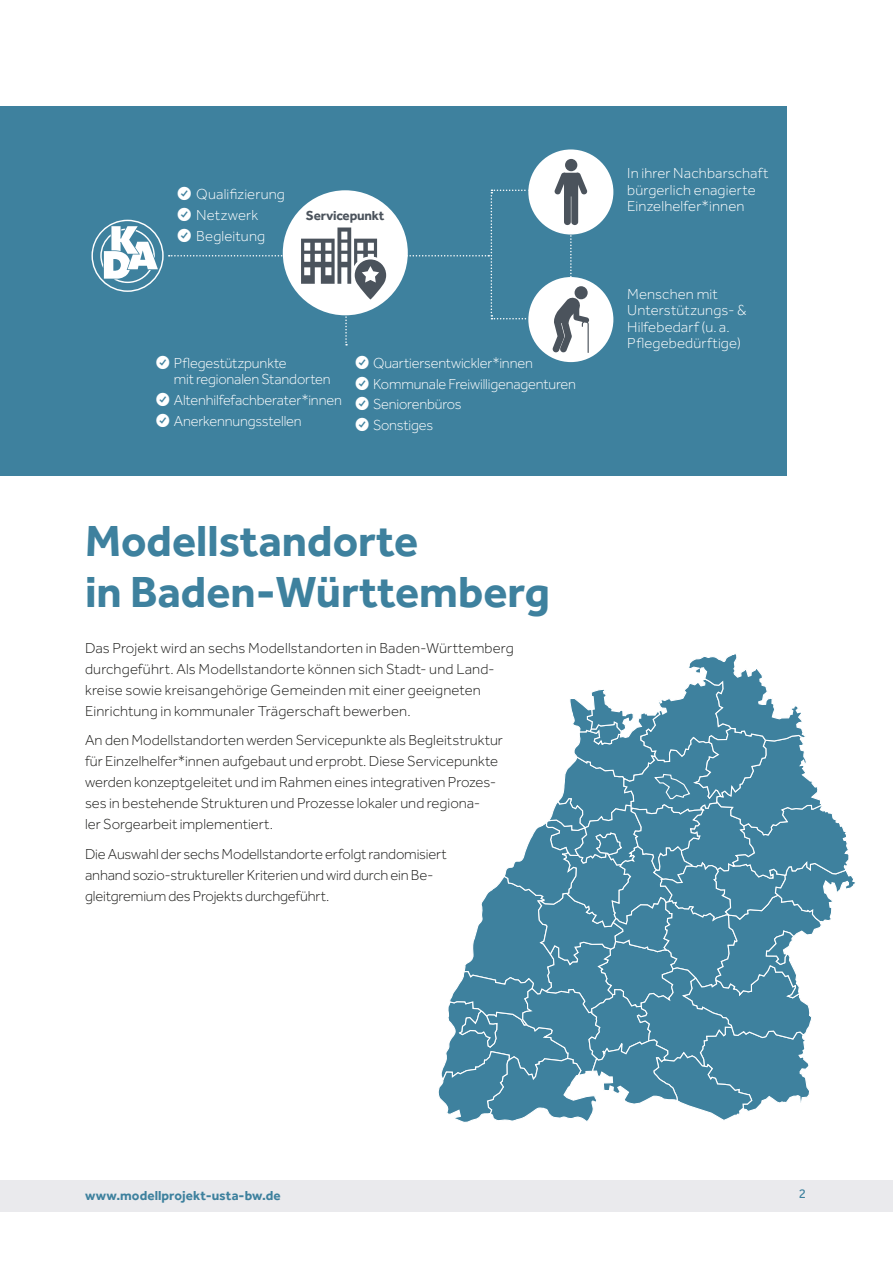
<style>
.page{position:relative;width:893px;height:1263px;background:#fff}
.page>*{position:absolute;margin:0;border:0;box-sizing:border-box;transform-origin:0 0}
.t1{font:700 45px/51px "Effra";color:#3e819e}
.t2{font:300 15px/21px "Effra";color:#1d1d1b}
.t3{font:300 15px/16.5px "Effra";letter-spacing:-.005em;color:#fff}
.t4{font:700 13.5px "Effra";letter-spacing:.005em;color:#3e819e}
.t5{font:700 13.5px "Effra";letter-spacing:-.015em;color:#4b535c}
.t6{font:13.5px "Effra";color:#3e819e}
</style>
<div class="page">
<div style="left:0;top:106px;width:787px;height:370px;background:#3e819e"></div>
<div style="left:528px;top:277px;width:85px;height:85px;background:#fff;border-radius:50%"></div>
<div style="left:528px;top:149px;width:85px;height:85px;background:#fff;border-radius:50%"></div>
<svg style="left:570px;top:234px;width:2px;height:44px"></svg>
<div style="left:565px;top:159px;width:12px;height:12px;background:#4b535c;border-radius:50%"></div>
<svg style="left:554px;top:172px;width:34px;height:53px"></svg>
<svg style="left:552px;top:297px;width:37px;height:56px"></svg>
<div style="left:575px;top:286px;width:13px;height:13px;background:#4b535c;border-radius:50%"></div>
<div style="left:0;top:1181px;width:893px;height:31px;background:#eaeaed"></div>
<svg style="left:438px;top:654px;width:417px;height:468px"></svg>
<svg style="left:91px;top:186px;width:440px;height:159px"></svg>
<p class="t3" style="left:196px;top:183px;width:90px;line-height:21px">Qualifizierung<br>Netzwerk<br>Begleitung</p>
<p class="t5" style="left:306px;top:207px;width:80px">Servicepunkt</p>
<p class="t3" style="left:174px;top:354px;width:158px">Pflegestützpunkte<br>mit regionalen Standorten</p>
<p class="t3" style="left:174px;top:390px;width:170px;line-height:20.7px">Altenhilfefachberater*innen<br>Anerkennungsstellen</p>
<p class="t3" style="left:373px;top:352px;width:205px;line-height:20.7px">Quartiersentwickler*innen<br>Kommunale Freiwilligenagenturen<br>Seniorenbüros<br>Sonstiges</p>
<h1 class="t1" style="left:85px;top:514px;width:466px">Modellstandorte<br>in Baden-Württemberg</h1>
<p class="t2" style="left:85px;top:637px;width:430px">Das Projekt wird an sechs Modellstandorten in Baden-Württemberg durchgeführt. Als Modellstandorte können sich Stadt- und Land&shy;kreise sowie kreisangehörige Gemeinden mit einer geeigneten Einrichtung in kommunaler Trägerschaft bewerben.</p>
<p class="t2" style="left:85px;top:730px;width:419px">An den Modellstandorten werden Servicepunkte als Begleitstruktur für Einzelhelfer*innen aufgebaut und erprobt. Diese Servicepunkte werden konzeptgeleitet und im Rahmen eines integrativen Prozes&shy;ses in bestehende Strukturen und Prozesse lokaler und regiona-<br>ler Sorgearbeit implementiert.</p>
<p class="t2" style="left:85px;top:843px;width:363px">Die Auswahl der sechs Modellstandorte erfolgt randomisiert anhand sozio-struktureller Kriterien und wird durch ein Be&shy;gleitgremium des Projekts durchgeführt.</p>
<p class="t3" style="left:627px;top:165px;width:143px">In ihrer Nachbarschaft bürgerlich enagierte<br>Einzelhelfer*innen</p>
<p class="t3" style="left:627px;top:286px;width:121px">Menschen mit<br>Unterstützungs- &amp;<br>Hilfebedarf (u. a.<br>Pflegebedürftige)</p>
<p class="t4" style="left:85px;top:1187px;width:197px">www.modellprojekt-usta-bw.de</p>
<p class="t6" style="left:799px;top:1185px;width:9px">2</p>
</div>
